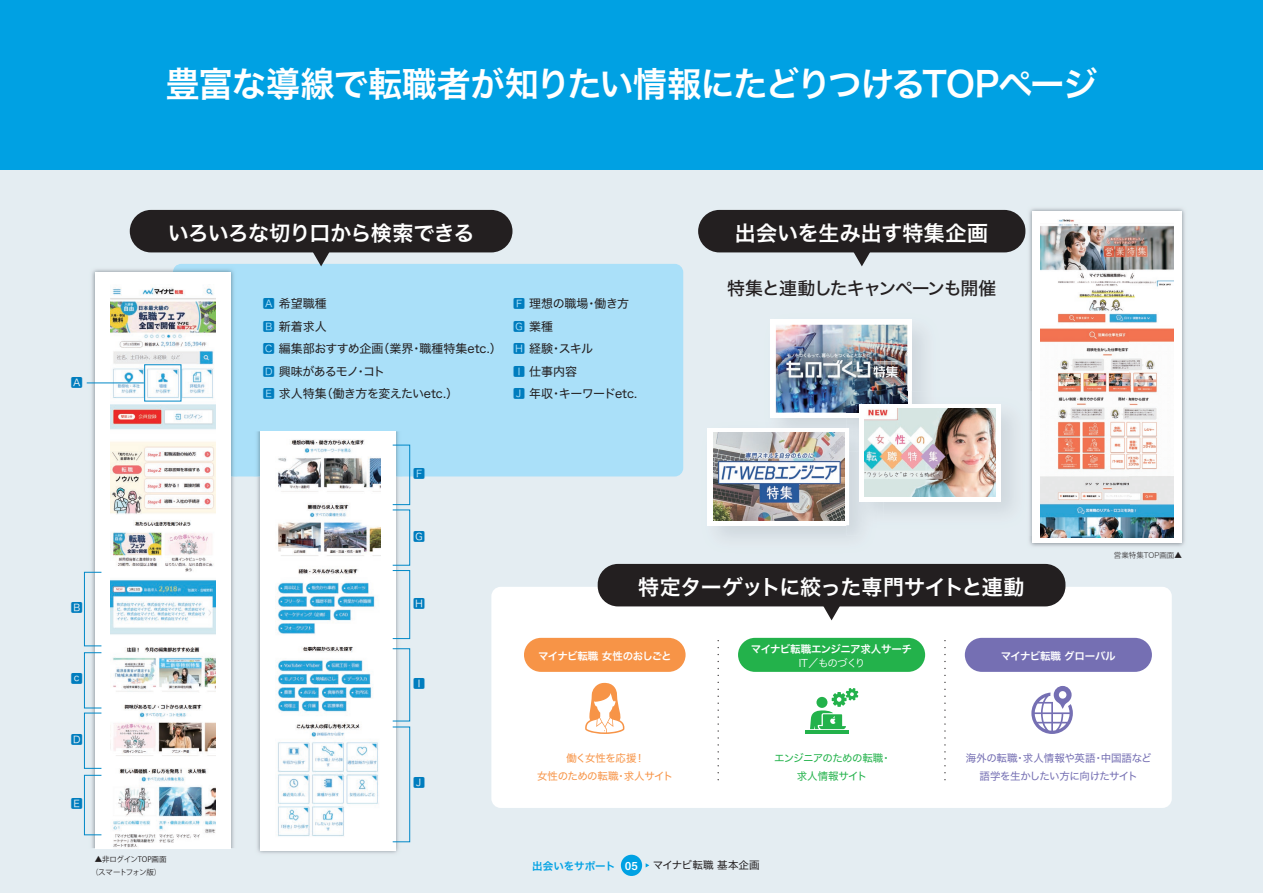
<style>
.page{position:relative;width:1263px;height:893px;background:#00a1e3}
.page>*{position:absolute;margin:0;border:0;box-sizing:border-box;transform-origin:0 0}
.t1{font:34.5px "Hiragino Sans W6";letter-spacing:-.035em;color:#fff}
.t2{font:21px "Hiragino Sans W6";letter-spacing:-.02em;color:#fff}
.t3{font:21px "Hiragino Sans W6";letter-spacing:-.04em;color:#fff}
.t4{font:21px "Hiragino Sans W6";letter-spacing:.005em;color:#fff}
.t5{font:18px "Hiragino Sans W5";letter-spacing:-.07em;color:#231f20}
.t6{font:12px/22.5px "Hiragino Sans W4";letter-spacing:-.01em;color:#231f20}
.t7{font:12px/22.5px "Hiragino Sans W4";letter-spacing:-.03em;color:#231f20}
.t8{font:12px "Hiragino Sans W4";color:#007dbe}
.t9{font:10.5px/18.3px "Hiragino Sans W4";letter-spacing:-.03em;color:#756fb3;text-align:center}
.t10{font:10.5px "Hiragino Sans W6";letter-spacing:-.035em;color:#fff}
.t11{font:10.5px/18.3px "Hiragino Sans W4";letter-spacing:-.035em;color:#f79447;text-align:center}
.t12{font:10.5px/18.3px "Hiragino Sans W4";letter-spacing:-.06em;color:#23b24b;text-align:center}
.t13{font:10.5px "Hiragino Sans W6";letter-spacing:-.06em;color:#fff}
.t14{font:10.5px "Hiragino Sans W4";letter-spacing:.005em;color:#231f20}
.t15{font:10.5px "Hiragino Sans W3";letter-spacing:-.1em;color:#fff}
.t16{font:10.5px "Hiragino Sans W6";letter-spacing:-.005em;color:#00a1e3}
.t17{font:7.5px/13.2px "Koz Go Pr 6 N";letter-spacing:-.02em;color:#231f20}
.t18{font:7.5px "Hiragino Sans W2";color:#231f20}
.s1{color:#007dbe}
.s2{font-family:"Koz Go Pr 6 N"}
</style>
<div class="page">
<div style="left:0;top:170px;width:1263px;height:723px;background:#e4edf2"></div>
<div style="left:491px;top:587px;width:681px;height:221px;background:#fff;border-radius:9px"></div>
<div style="left:173px;top:264px;width:510px;height:212px;background:#aae0f9;border-radius:9px"></div>
<svg style="left:311px;top:252px;width:20px;height:14px"></svg>
<div style="left:130px;top:210px;width:382px;height:42px;background:#231f20;border-radius:21px"></div>
<svg style="left:822px;top:606px;width:19px;height:14px"></svg>
<div style="left:598px;top:564px;width:467px;height:42px;background:#231f20;border-radius:20px"></div>
<img style="left:89px;top:269px;width:148px;height:579px">
<img style="left:173px;top:265px;width:64px;height:211px">
<div style="left:95px;top:272px;width:136px;height:576px;background:#fff"></div>
<img style="left:110px;top:287px;width:106px;height:561px">
<div style="left:84px;top:572px;width:18px;height:74px;border:1px solid #0088c7"></div>
<div style="left:84px;top:652px;width:18px;height:56px;border:1px solid #0088c7"></div>
<div style="left:84px;top:713px;width:18px;height:56px;border:1px solid #0088c7"></div>
<div style="left:84px;top:775px;width:18px;height:60px;border:1px solid #0088c7"></div>
<hr style="left:87px;top:382px;width:57px;height:1px;background:#0088c7">
<img style="left:253px;top:431px;width:149px;height:423px">
<div style="left:260px;top:431px;width:136px;height:419px;background:#fff"></div>
<img style="left:276px;top:439px;width:104px;height:398px">
<div style="left:392px;top:509px;width:18px;height:57px;border:1px solid #0088c7"></div>
<div style="left:392px;top:570px;width:18px;height:69px;border:1px solid #0088c7"></div>
<div style="left:392px;top:648px;width:18px;height:73px;border:1px solid #0088c7"></div>
<div style="left:392px;top:727px;width:18px;height:115px;border:1px solid #0088c7"></div>
<div style="left:392px;top:445px;width:18px;height:60px;border:1px solid #0088c7"></div>
<svg style="left:852px;top:252px;width:20px;height:14px"></svg>
<div style="left:698px;top:210px;width:327px;height:42px;background:#231f20;border-radius:21px"></div>
<img style="left:770px;top:319px;width:153px;height:72px">
<div style="left:770px;top:320px;width:142px;height:97px;background:#fff"></div>
<img style="left:776px;top:325px;width:131px;height:88px">
<img style="left:707px;top:428px;width:140px;height:109px">
<img style="left:770px;top:417px;width:76px;height:11px">
<div style="left:708px;top:428px;width:141px;height:97px;background:#fff"></div>
<img style="left:713px;top:433px;width:132px;height:88px">
<img style="left:883px;top:404px;width:129px;height:108px">
<img style="left:907px;top:391px;width:5px;height:13px">
<img style="left:846px;top:391px;width:61px;height:22px">
<img style="left:846px;top:417px;width:37px;height:119px">
<img style="left:846px;top:428px;width:3px;height:97px">
<div style="left:859px;top:404px;width:141px;height:97px;background:#fff"></div>
<img style="left:864px;top:409px;width:132px;height:88px">
<img style="left:1029px;top:208px;width:156px;height:339px">
<div style="left:1032px;top:212px;width:150px;height:331px;background:#fff"></div>
<img style="left:1040px;top:220px;width:134px;height:317px">
<svg style="left:585px;top:682px;width:39px;height:52px"></svg>
<hr style="left:805px;top:731px;width:43px;height:3px;background:#23b24b">
<svg style="left:810px;top:688px;width:48px;height:41px"></svg>
<svg style="left:1031px;top:686px;width:42px;height:48px"></svg>
<svg style="left:717px;top:641px;width:2px;height:140px"></svg>
<svg style="left:944px;top:641px;width:2px;height:140px"></svg>
<div style="left:524px;top:638px;width:161px;height:34px;background:#f79447;border-radius:17px"></div>
<div style="left:738px;top:638px;width:187px;height:34px;background:#23b24b;border-radius:17px"></div>
<div style="left:965px;top:638px;width:187px;height:34px;background:#756fb3;border-radius:17px"></div>
<div style="left:621px;top:855px;width:21px;height:21px;background:#00a1e3;border-radius:50%"></div>
<h1 class="t1" style="left:165px;top:53px;width:934px">豊富な導線で転職者が知りたい情報にたどりつけるTOPページ</h1>
<p class="t8" style="left:71px;top:372px;width:13px">A</p>
<h2 class="t3" style="left:168px;top:214px;width:308px">いろいろな切り口から検索できる</h2>
<p class="t6" style="left:263px;top:292px;width:240px"><span class="s1">A</span> 希望職種<br><span class="s1">B</span> 新着求人<br><span class="s1">C</span> 編集部おすすめ企画（業界・職種特集etc.）<br><span class="s1">D</span> 興味があるモノ・コト<br><span class="s1">E</span> 求人特集（働き方を変えたいetc.）</p>
<p class="t7" style="left:513px;top:292px;width:125px"><span class="s1">F</span> 理想の職場・働き方<br><span class="s1">G</span> 業種<br><span class="s1">H</span> 経験・スキル<br><span class="s1">I</span> 仕事内容<br><span class="s1">J</span> 年収・キーワードetc.</p>
<h2 class="t4" style="left:735px;top:214px;width:255px">出会いを生み出す特集企画</h2>
<h3 class="t5" style="left:727px;top:272px;width:271px">特集と連動したキャンペーンも開催</h3>
<p class="t8" style="left:71px;top:597px;width:13px">B</p>
<p class="t8" style="left:71px;top:668px;width:13px">c</p>
<p class="t8" style="left:71px;top:728px;width:13px">D</p>
<p class="t8" style="left:71px;top:793px;width:13px">E</p>
<p class="t17" style="left:91px;top:853px;width:77px;text-indent:4px">▲非ログインTOP画面（スマートフォン版）</p>
<p class="t8" style="left:413px;top:463px;width:13px">F</p>
<p class="t8" style="left:413px;top:525px;width:13px">G</p>
<p class="t8" style="left:413px;top:592px;width:13px">H</p>
<p class="t8" style="left:413px;top:673px;width:13px">I</p>
<p class="t8" style="left:413px;top:772px;width:13px">J</p>
<h2 class="t2" style="left:638px;top:568px;width:388px">特定ターゲットに絞った専門サイトと連動</h2>
<p class="t18" style="left:1114px;top:549px;width:70px">営業特集TOP画面<span class="s2">▲</span></p>
<p class="t13" style="left:538px;top:646px;width:135px">マイナビ転職 女性のおしごと</p>
<p class="t11" style="left:537px;top:748px;width:138px">働く女性を応援！<br>女性のための転職・求人サイト</p>
<p class="t10" style="left:751px;top:640px;width:163px">マイナビ転職エンジニア求人サーチ</p>
<p class="t15" style="left:799px;top:653px;width:68px">IT／ものづくり</p>
<p class="t12" style="left:774px;top:748px;width:119px">エンジニアのための転職・求人情報サイト</p>
<p class="t16" style="left:532px;top:856px;width:85px">出会いをサポート</p>
<p class="t14" style="left:653px;top:856px;width:108px">マイナビ転職 基本企画</p>
<p class="t10" style="left:1001px;top:646px;width:117px">マイナビ転職 グローバル</p>
<p class="t9" style="left:966px;top:748px;width:187px">海外の転職・求人情報や英語・中国語など語学を生かしたい方に向けたサイト</p>
</div>
